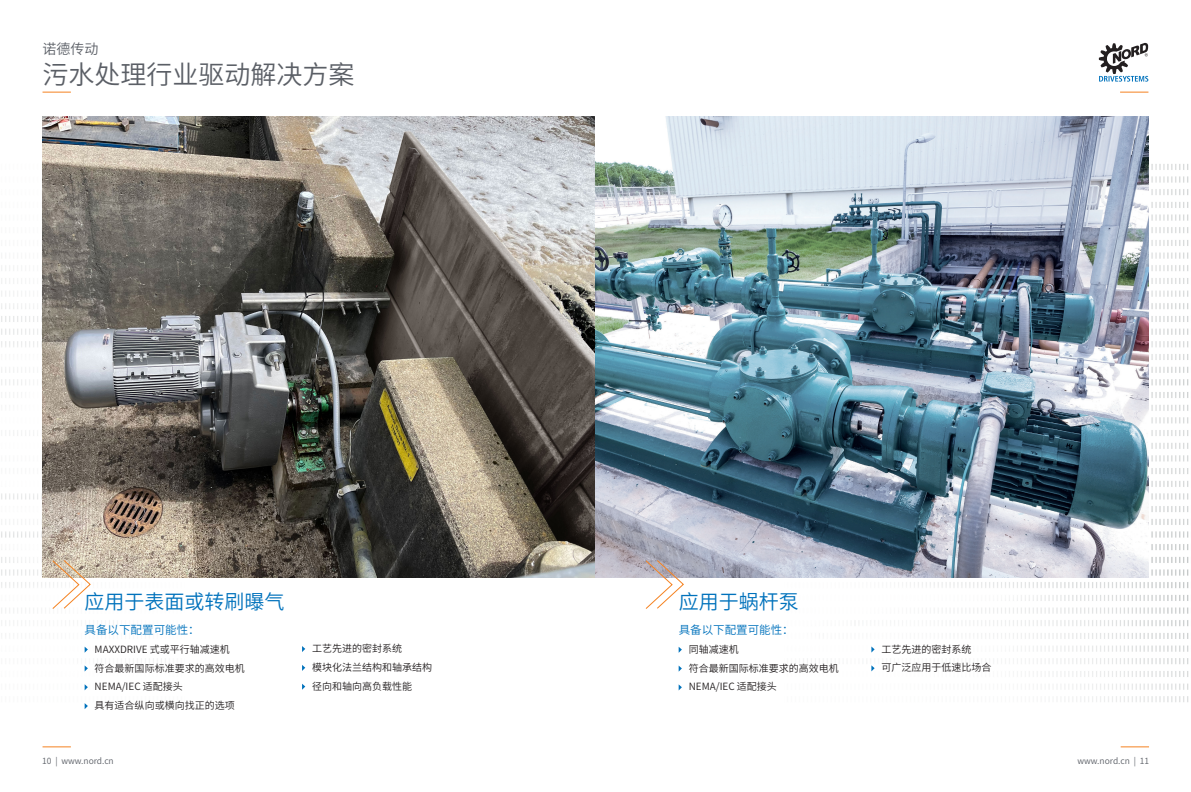
<style>
.page{position:relative;width:1191px;height:792px;background:#fff}
.page>*{position:absolute;margin:0;border:0;box-sizing:border-box;transform-origin:0 0}
.t1{font:26px "Source Han Sans CN";color:#5b5f66}
.t2{font:20px "Source Han Sans CN";color:#0072bc}
.t3{font:14px "Source Han Sans CN";color:#5b5f66}
.t4{font:11.5px "Source Han Sans CN";color:#0072bc}
.t5{font:10px "Source Han Sans CN";color:#231f20}
.t6{font:8.5px "Source Han Sans CN";color:#5b5f66}
</style>
<div class="page">
<svg style="left:43px;top:746px;width:28px;height:1px"></svg>
<svg style="left:43px;top:92px;width:28px;height:1px"></svg>
<svg style="left:1120px;top:92px;width:28px;height:1px"></svg>
<svg style="left:1120px;top:746px;width:29px;height:1px"></svg>
<svg style="left:1098px;top:43px;width:50px;height:39px"></svg>
<img style="left:1px;top:162px;width:183px;height:529px">
<img style="left:43px;top:116px;width:1105px;height:461px">
<img style="left:784px;top:162px;width:405px;height:540px">
<svg style="left:52px;top:559px;width:39px;height:51px"></svg>
<svg style="left:645px;top:559px;width:39px;height:50px"></svg>
<svg style="left:85px;top:647px;width:3px;height:6px"></svg>
<svg style="left:85px;top:665px;width:3px;height:7px"></svg>
<svg style="left:85px;top:684px;width:3px;height:6px"></svg>
<svg style="left:85px;top:703px;width:3px;height:6px"></svg>
<svg style="left:302px;top:646px;width:3px;height:6px"></svg>
<svg style="left:302px;top:665px;width:3px;height:6px"></svg>
<svg style="left:302px;top:684px;width:3px;height:6px"></svg>
<svg style="left:678px;top:647px;width:4px;height:6px"></svg>
<svg style="left:678px;top:666px;width:4px;height:6px"></svg>
<svg style="left:678px;top:684px;width:4px;height:6px"></svg>
<svg style="left:871px;top:647px;width:3px;height:6px"></svg>
<svg style="left:871px;top:665px;width:3px;height:6px"></svg>
<h3 class="t3" style="left:43px;top:41px;width:57px">诺德传动</h3>
<h1 class="t1" style="left:43px;top:60px;width:313px">污水处理行业驱动解决方案</h1>
<p class="t2" style="left:85px;top:591px;width:201px">应用于表面或转刷曝气</p>
<p class="t2" style="left:678px;top:591px;width:121px">应用于蜗杆泵</p>
<p class="t4" style="left:85px;top:623px;width:116px">具备以下配置可能性：</p>
<p class="t5" style="left:95px;top:643px;width:137px">MAXXDRIVE 式或平行轴减速机</p>
<p class="t5" style="left:95px;top:662px;width:151px">符合最新国际标准要求的高效电机</p>
<p class="t5" style="left:95px;top:681px;width:90px">NEMA/IEC 适配接头</p>
<p class="t5" style="left:95px;top:700px;width:141px">具有适合纵向或横向找正的选项</p>
<p class="t5" style="left:312px;top:643px;width:91px">工艺先进的密封系统</p>
<p class="t5" style="left:312px;top:662px;width:121px">模块化法兰结构和轴承结构</p>
<p class="t5" style="left:312px;top:680px;width:101px">径向和轴向高负载性能</p>
<p class="t4" style="left:678px;top:623px;width:116px">具备以下配置可能性：</p>
<p class="t5" style="left:688px;top:644px;width:51px">同轴减速机</p>
<p class="t5" style="left:688px;top:662px;width:151px">符合最新国际标准要求的高效电机</p>
<p class="t5" style="left:688px;top:681px;width:90px">NEMA/IEC 适配接头</p>
<p class="t5" style="left:881px;top:643px;width:91px">工艺先进的密封系统</p>
<p class="t5" style="left:881px;top:662px;width:111px">可广泛应用于低速比场合</p>
<p class="t6" style="left:42px;top:756px;width:73px">10 | www.nord.cn</p>
<p class="t6" style="left:1077px;top:756px;width:73px">www.nord.cn | 11</p>
</div>
